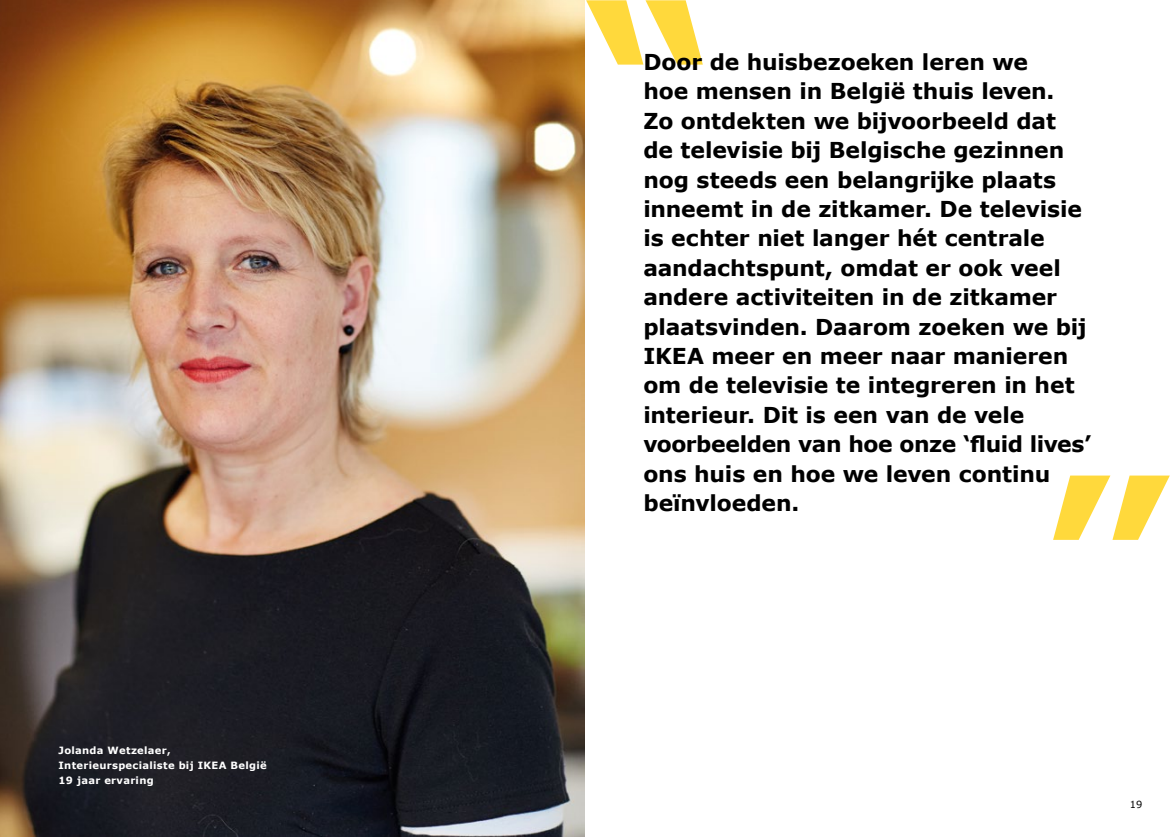
<style>
.page{position:relative;width:1170px;height:837px;background:#fff}
.page>*{position:absolute;margin:0;border:0;box-sizing:border-box;transform-origin:0 0}
.t1{font:700 223.5px "Verdana";color:#ffd93c}
.t2{font:700 21.88px/29.4px "Verdana";letter-spacing:-.005em;color:#000}
.t3{font:700 10px/15px "Verdana";letter-spacing:.03em;color:#fff}
.t4{font:9.88px "Verdana";color:#000}
</style>
<div class="page">
<img style="left:0;top:0;width:585px;height:836px">
<p class="t3" style="left:58px;top:742px;width:210px">Jolanda Wetzelaer,<br>Interieurspecialiste bij IKEA België<br>19 jaar ervaring</p>
<h1 class="t1" style="left:585px;top:-57px;width:133px">“</h1>
<p class="t2" style="left:643px;top:47px;width:449px">Door de huisbezoeken leren we<br>hoe mensen in België thuis leven.<br>Zo ontdekten we bijvoorbeeld dat<br>de televisie bij Belgische gezinnen nog steeds een belangrijke plaats inneemt in de zitkamer. De televisie is echter niet langer hét centrale aandachtspunt, omdat er ook veel andere activiteiten in de zitkamer plaatsvinden. Daarom zoeken we bij<br>IKEA meer en meer naar manieren om de televisie te integreren in het interieur. Dit is een van de vele voorbeelden van hoe onze ‘fluid lives’ ons huis en hoe we leven continu beïnvloeden.</p>
<h1 class="t1" style="left:1039px;top:418px;width:133px">”</h1>
<p class="t4" style="left:1129px;top:797px;width:14px">19</p>
</div>
